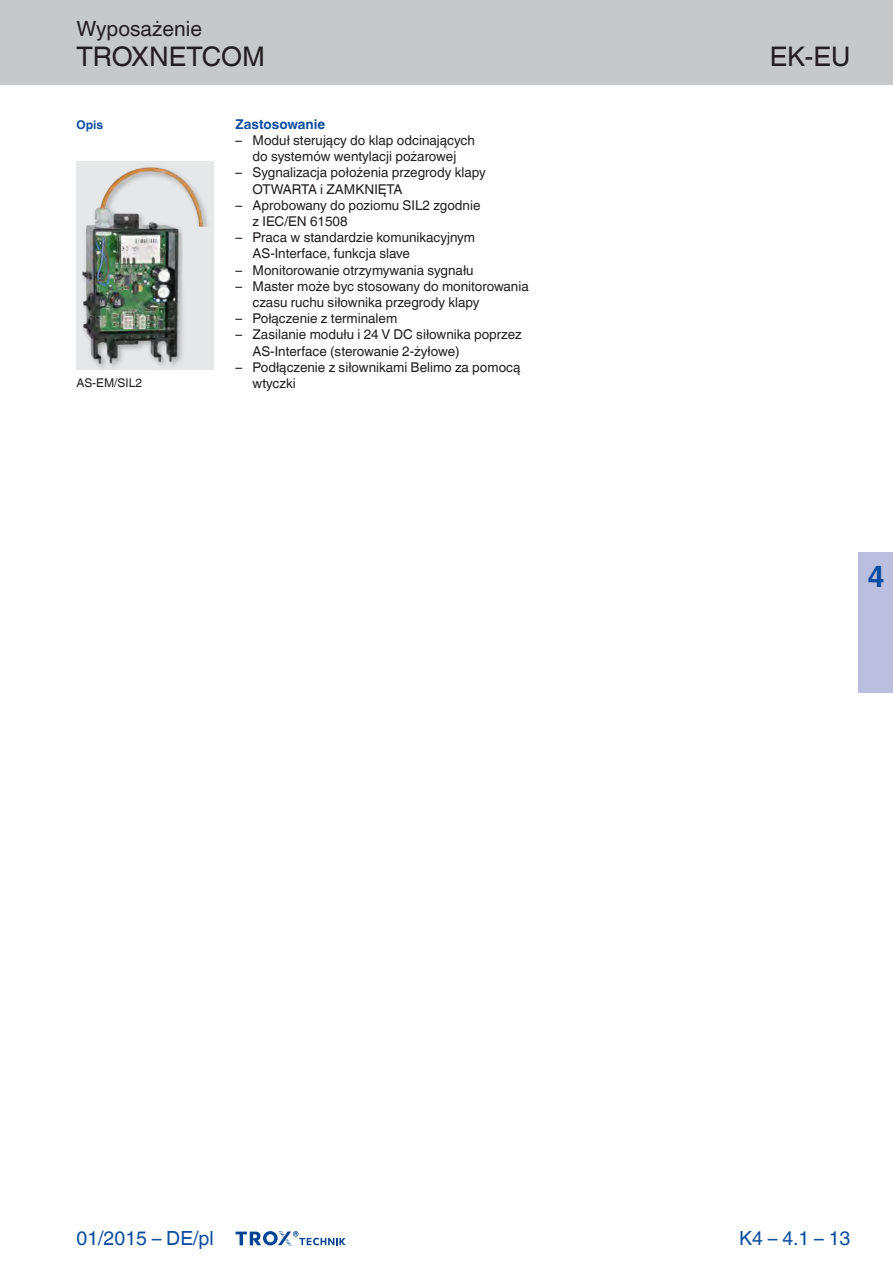
<style>
.page{position:relative;width:893px;height:1263px;background:#fff}
.page>*{position:absolute;margin:0;border:0;box-sizing:border-box;transform-origin:0 0}
.t1{font:700 30px "TROX Helvetica";color:#0d4da1}
.t2{font:27px "TROX Helvetica";color:#231f20}
.t3{font:21px "TROX Helvetica";color:#231f20}
.t4{font:19.5px "TROX Helvetica";color:#0d4da1}
.t5{font:13.5px/16.2px "TROX Helvetica";color:#231f20}
.t6{font:700 13.5px "TROX Helvetica";color:#0d4da1}
.t7{font:12px "TROX Helvetica";color:#231f20}
.t8{font:700 12px "TROX Helvetica";color:#0d4da1}
</style>
<div class="page">
<div style="left:0;top:0;width:893px;height:85px;background:#c7c8ca"></div>
<svg style="left:236px;top:1231px;width:110px;height:15px"></svg>
<div style="left:859px;top:553px;width:34px;height:140px;background:#babfe0"></div>
<img style="left:77px;top:161px;width:137px;height:208px">
<h3 class="t3" style="left:77px;top:17px;width:127px">Wyposażenie</h3>
<h2 class="t2" style="left:77px;top:41px;width:190px">TROXNETCOM</h2>
<h2 class="t2" style="left:770px;top:41px;width:82px">EK-EU</h2>
<p class="t8" style="left:77px;top:117px;width:28px">Opis</p>
<p class="t7" style="left:77px;top:375px;width:67px">AS-EM/SIL2</p>
<p class="t6" style="left:236px;top:116px;width:91px">Zastosowanie</p>
<p class="t5" style="left:236px;top:132px;width:241px;text-align:center">– Moduł sterujący do klap odcinających do systemów wentylacji pożarowej</p>
<p class="t5" style="left:253px;top:165px;width:235px;text-indent:-17px">– Sygnalizacja położenia przegrody klapy<br>OTWARTA i ZAMKNIĘTA</p>
<p class="t5" style="left:253px;top:197px;width:229px;text-indent:-17px">– Aprobowany do poziomu SIL2 zgodnie z IEC/EN 61508</p>
<p class="t5" style="left:253px;top:229px;width:224px;text-indent:-17px">– Praca w standardzie komunikacyjnym<br>AS-Interface, funkcja slave</p>
<p class="t5" style="left:236px;top:262px;width:240px">– Monitorowanie otrzymywania sygnału</p>
<p class="t5" style="left:253px;top:278px;width:278px;text-indent:-17px">– Master może byc stosowany do monitorowania czasu ruchu siłownika przegrody klapy</p>
<p class="t5" style="left:236px;top:310px;width:163px">– Połączenie z terminalem</p>
<p class="t5" style="left:253px;top:327px;width:271px;text-indent:-17px">– Zasilanie modułu i 24 V DC siłownika poprzez<br>AS-Interface (sterowanie 2-żyłowe)</p>
<p class="t5" style="left:253px;top:359px;width:269px;text-indent:-17px">– Podłączenie z siłownikami Belimo za pomocą wtyczki</p>
<h1 class="t1" style="left:867px;top:559px;width:19px">4</h1>
<h3 class="t4" style="left:77px;top:1227px;width:139px">01/2015 – DE/pl</h3>
<h3 class="t4" style="left:739px;top:1227px;width:113px">K4 – 4.1 – 13</h3>
</div>
